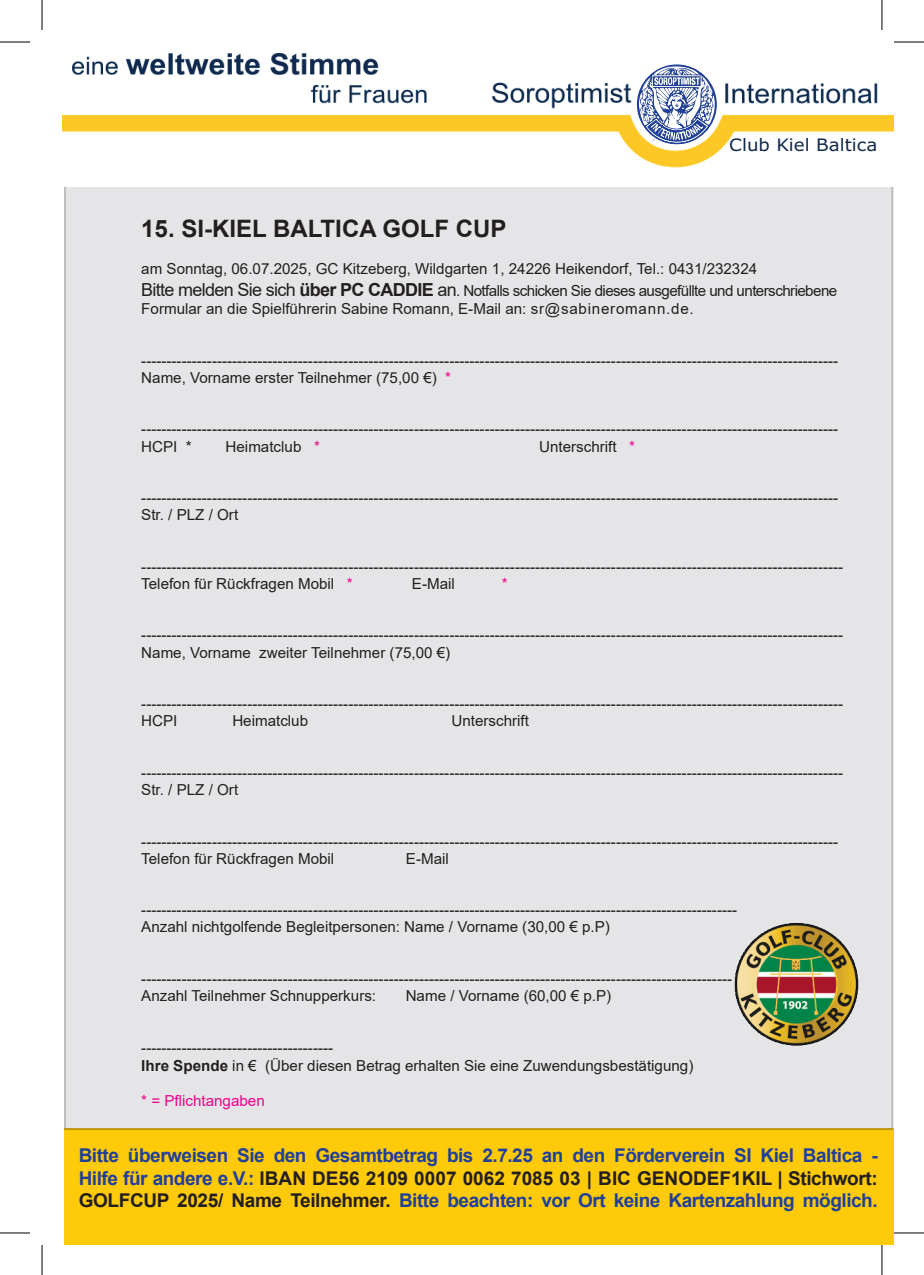
<style>
.page{position:relative;width:924px;height:1275px;background:#fff}
.page>*{position:absolute;margin:0;border:0;box-sizing:border-box;transform-origin:0 0}
.t1{font:700 24px "Arial";color:#231f20}
.t2{font:700 19px/22.8px "Arial";letter-spacing:-.02em;color:#231f20}
.t3{font:700 19px "Arial";letter-spacing:-.025em;color:#214099}
.t4{font:17.2px "Verdana";color:#11294c;scale:1.06 1}
.t5{font:15.2px/18.2px "Arial";color:#231f20}
.t6{font:15.2px "Arial";color:#ed028c}
.s1{font-size:18px}
.s2{font-weight:700;font-size:18px}
.s3{color:#ed028c}
.s4{font-weight:700}
.s5{color:#214099}
</style>
<div class="page">
<div style="left:64px;top:1128px;width:828px;height:116px;background:#feca0a"></div>
<div style="left:65px;top:185px;width:826px;height:944px;background:#e5e5e7"></div>
<img style="left:63px;top:52px;width:829px;height:135px">
<svg style="left:635px;top:63px;width:81px;height:82px"></svg>
<div style="left:636px;top:64px;width:80px;height:80px;border:1px solid #214099;border-radius:50%"></div>
<div style="left:722px;top:147px;width:157px;height:26px;background:#fff"></div>
<img style="left:734px;top:923px;width:125px;height:123px">
<hr style="left:0;top:42px;width:30px;height:1px;background:#000">
<hr style="left:893px;top:42px;width:30px;height:1px;background:#000">
<hr style="left:0;top:1232px;width:30px;height:1px;background:#000">
<hr style="left:893px;top:1232px;width:30px;height:1px;background:#000">
<hr style="left:42px;top:0;width:1px;height:30px;background:#000">
<hr style="left:42px;top:1245px;width:1px;height:30px;background:#000">
<hr style="left:881px;top:0;width:1px;height:30px;background:#000">
<hr style="left:881px;top:1245px;width:1px;height:30px;background:#000">
<p class="t4" style="left:729px;top:133px;width:141px">Club Kiel Baltica</p>
<p class="t1" style="left:141px;top:211px;width:366px">15. SI-KIEL BALTICA GOLF CUP</p>
<p class="t5" style="left:141px;top:260px;width:617px">am Sonntag, 06.07.2025, GC Kitzeberg, Wildgarten 1, 24226 Heikendorf, Tel.: 0431/232324</p>
<p class="t5" style="left:141px;top:281px;width:697px"><span class="s1">Bitte melden Sie sich</span> <span class="s2">über PC CADDIE</span> <span class="s1">an</span>. Notfalls schicken Sie dieses ausgefüllte und unterschriebene<br>Formular an die Spielführerin Sabine Romann, E-Mail an: sr@sabineromann.de.</p>
<p class="t5" style="left:141px;top:351px;width:698px">------------------------------------------------------------------------------------------------------------------------------------------</p>
<p class="t5" style="left:141px;top:368px;width:311px">Name, Vorname erster Teilnehmer (75,00 €) <span class="s3">*</span></p>
<p class="t5" style="left:141px;top:420px;width:698px">------------------------------------------------------------------------------------------------------------------------------------------</p>
<p class="t5" style="left:141px;top:437px;width:52px">HCPI *</p>
<p class="t5" style="left:225px;top:437px;width:96px">Heimatclub <span class="s3">*</span></p>
<p class="t5" style="left:539px;top:437px;width:97px">Unterschrift <span class="s3">*</span></p>
<p class="t5" style="left:141px;top:488px;width:698px">------------------------------------------------------------------------------------------------------------------------------------------</p>
<p class="t5" style="left:141px;top:505px;width:98px">Str. / PLZ / Ort</p>
<p class="t5" style="left:141px;top:557px;width:703px">-------------------------------------------------------------------------------------------------------------------------------------------</p>
<p class="t5" style="left:141px;top:574px;width:213px">Telefon für Rückfragen Mobil <span class="s3">*</span></p>
<p class="t5" style="left:411px;top:574px;width:44px">E-Mail</p>
<p class="t6" style="left:501px;top:573px;width:7px">*</p>
<p class="t5" style="left:141px;top:626px;width:703px">-------------------------------------------------------------------------------------------------------------------------------------------</p>
<p class="t5" style="left:141px;top:643px;width:310px">Name, Vorname zweiter Teilnehmer (75,00 €)</p>
<p class="t5" style="left:141px;top:694px;width:703px">-------------------------------------------------------------------------------------------------------------------------------------------</p>
<p class="t5" style="left:141px;top:712px;width:38px">HCPI</p>
<p class="t5" style="left:232px;top:712px;width:77px">Heimatclub</p>
<p class="t5" style="left:451px;top:712px;width:79px">Unterschrift</p>
<p class="t5" style="left:141px;top:763px;width:703px">-------------------------------------------------------------------------------------------------------------------------------------------</p>
<p class="t5" style="left:141px;top:780px;width:98px">Str. / PLZ / Ort</p>
<p class="t5" style="left:141px;top:832px;width:698px">------------------------------------------------------------------------------------------------------------------------------------------</p>
<p class="t5" style="left:141px;top:849px;width:194px">Telefon für Rückfragen Mobil</p>
<p class="t5" style="left:406px;top:849px;width:44px">E-Mail</p>
<p class="t5" style="left:141px;top:900px;width:597px">----------------------------------------------------------------------------------------------------------------------</p>
<p class="t5" style="left:141px;top:918px;width:470px">Anzahl nichtgolfende Begleitpersonen: Name / Vorname (30,00 € p.P)</p>
<p class="t5" style="left:141px;top:969px;width:592px">---------------------------------------------------------------------------------------------------------------------</p>
<p class="t5" style="left:141px;top:986px;width:236px">Anzahl Teilnehmer Schnupperkurs:</p>
<p class="t5" style="left:405px;top:986px;width:207px">Name / Vorname (60,00 € p.P)</p>
<p class="t5" style="left:141px;top:1038px;width:193px">--------------------------------------</p>
<p class="t5" style="left:141px;top:1056px;width:553px"><span class="s4">Ihre Spende</span> in € (Über diesen Betrag erhalten Sie eine Zuwendungsbestätigung)</p>
<p class="t6" style="left:141px;top:1090px;width:125px">* = Pflichtangaben</p>
<p class="t3" style="left:79px;top:1141px;width:800px">Bitte überweisen Sie den Gesamtbetrag bis 2.7.25 an den Förderverein SI Kiel Baltica -</p>
<p class="t2" style="left:79px;top:1166px;width:800px"><span class="s5">Hilfe für andere e.V.:</span> IBAN DE56 2109 0007 0062 7085 03 | BIC GENODEF1KIL | Stichwort:<br>GOLFCUP 2025/ Name Teilnehmer. <span class="s5">Bitte beachten: vor Ort keine Kartenzahlung möglich.</span></p>
</div>
